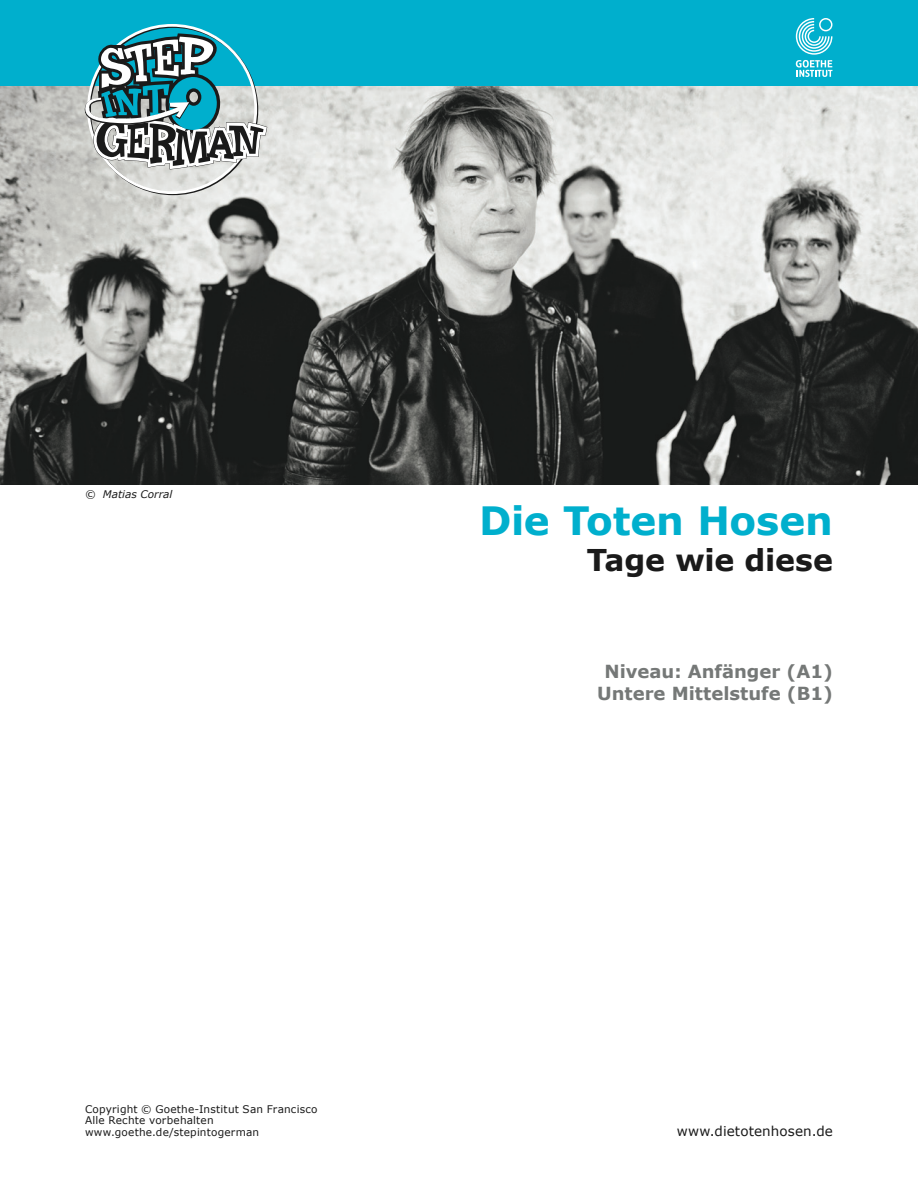
<style>
.page{position:relative;width:918px;height:1188px;background:#fff}
.page>*{position:absolute;margin:0;border:0;box-sizing:border-box;transform-origin:0 0}
.t1{font:700 39px "Verdana";letter-spacing:-.005em;color:#00afcd}
.t2{font:700 30px "Verdana";letter-spacing:-.01em;color:#1a1a1a}
.t3{font:700 18px/21.6px "Verdana";color:#757877;text-align:center}
.t4{font:13.5px "Verdana";letter-spacing:.01em;color:#1a1a1a}
.t5{font:10.5px/11.2px "Verdana";letter-spacing:.02em;color:#1a1a1a}
.t6{font:italic 10.5px "Verdana";color:#1a1a1a}
</style>
<div class="page">
<img style="left:0;top:85px;width:918px;height:400px">
<div style="left:0;top:0;width:918px;height:85px;background:#00afcd"></div>
<svg style="left:84px;top:24px;width:186px;height:390px;background:#7a9091"></svg>
<svg style="left:796px;top:18px;width:36px;height:59px"></svg>
<p class="t6" style="left:85px;top:487px;width:89px">© Matias Corral</p>
<p class="t5" style="left:85px;top:1104px;width:234px">Copyright © Goethe-Institut San Francisco<br>Alle Rechte vorbehalten www.goethe.de/stepintogerman</p>
<h1 class="t1" style="left:479px;top:494px;width:355px">Die Toten Hosen</h1>
<h2 class="t2" style="left:587px;top:539px;width:248px">Tage wie diese</h2>
<h3 class="t3" style="left:597px;top:660px;width:237px">Niveau: Anfänger (A1)<br>Untere Mittelstufe (B1)</h3>
<p class="t4" style="left:677px;top:1121px;width:158px">www.dietotenhosen.de</p>
</div>
